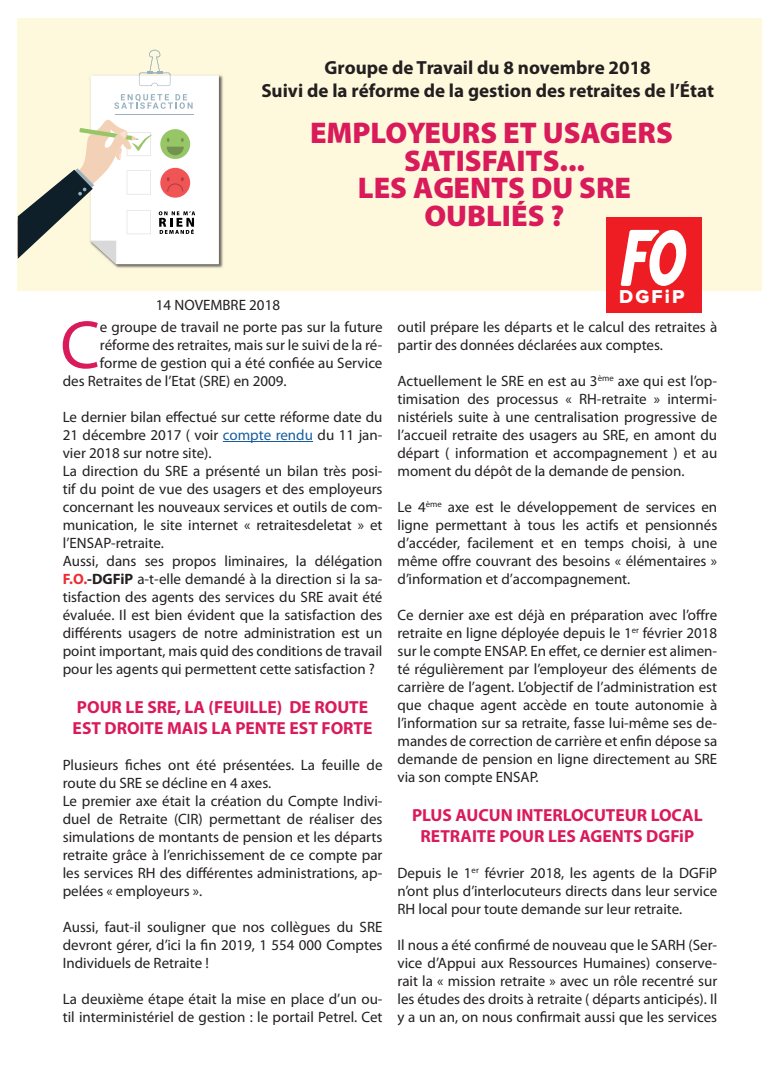
<style>
.page{position:relative;width:780px;height:1088px;background:#fff}
.page>*{position:absolute;margin:0;border:0;box-sizing:border-box;transform-origin:0 0}
.t1{font:68.38px "Myriad Pro";color:#d91a5b}
.t2{font:900 30px/27.5px "Myriad Pro";color:#d91a5b;text-align:center}
.t3{font:19.38px "Proxima Nova Extrabld";letter-spacing:.11em;color:#fff}
.t4{font:700 19px/22.9px "Myriad Pro";color:#231f20;text-align:center}
.t5{font:700 17.5px/21px "Myriad Pro";color:#d91a5b}
.t6{font:15px/18px "Myriad Pro";color:#231f20;text-align:justify}
.s1{color:#175d9e}
.s2{font-weight:700;color:#ee2d33}
.s3{font-weight:700}
</style>
<div class="page">
<div style="left:18px;top:18px;width:744px;height:273px;background:#fef9dc"></div>
<img style="left:113px;top:75px;width:110px;height:193px">
<svg style="left:18px;top:50px;width:201px;height:214px"></svg>
<hr style="left:223px;top:441px;width:90px;height:1px;background:#175d9e">
<div style="left:606px;top:217px;width:95px;height:96px;background:#ee1d23"></div>
<svg style="left:620px;top:230px;width:67px;height:56px"></svg>
<p class="t4" style="left:261px;top:56px;width:454px">Groupe de Travail du 8 novembre 2018<br>Suivi de la réforme de la gestion des retraites de l’État</p>
<h2 class="t2" style="left:310px;top:120px;width:364px">EMPLOYEURS ET USAGERS<br>SATISFAITS...<br>LES AGENTS DU SRE<br>OUBLIÉS ?</h2>
<p class="t6" style="left:156px;top:295px;width:126px">14 NOVEMBRE 2018</p>
<h1 class="t1" style="left:60px;top:303px;width:41px">C</h1>
<p class="t6" style="left:100px;top:318px;width:284px">e groupe de travail ne porte pas sur la future</p>
<p class="t6" style="left:100px;top:336px;width:284px">réforme des retraites, mais sur le suivi de la ré-</p>
<p class="t6" style="left:100px;top:354px;width:284px">forme de gestion qui a été confiée au Service</p>
<p class="t6" style="left:63px;top:372px;width:225px">des Retraites de l’Etat (SRE) en 2009.</p>
<p class="t6" style="left:63px;top:408px;width:321px;text-align:left">Le dernier bilan effectué sur cette réforme date du 21 décembre 2017 ( voir <span class="s1">compte rendu</span> du 11 jan&shy;vier 2018 sur notre site).<br>La direction du SRE a présenté un bilan très posi&shy;tif du point de vue des usagers et des employeurs concernant les nouveaux services et outils de com&shy;munication, le site internet « retraitesdeletat » et l’ENSAP-retraite.<br>Aussi, dans ses propos liminaires, la délégation <span class="s2">F.O.</span><span class="s3">-DGFiP</span> a-t-elle demandé à la direction si la sa&shy;tisfaction des agents des services du SRE avait été évaluée. Il est bien évident que la satisfaction des différents usagers de notre administration est un point important, mais quid des conditions de travail pour les agents qui permettent cette satisfaction ?</p>
<p class="t5" style="left:73px;top:696px;width:301px">POUR LE SRE, LA (FEUILLE) DE ROUTE<br>EST DROITE MAIS LA PENTE EST FORTE</p>
<p class="t6" style="left:63px;top:756px;width:321px;text-align:left">Plusieurs fiches ont été présentées. La feuille de route du SRE se décline en 4 axes.<br>Le premier axe était la création du Compte Indivi&shy;duel de Retraite (CIR) permettant de réaliser des simulations de montants de pension et les départs retraite grâce à l’enrichissement de ce compte par les services RH des différentes administrations, ap&shy;pelées « employeurs ».</p>
<p class="t6" style="left:63px;top:918px;width:321px">Aussi, faut-il souligner que nos collègues du SRE devront gérer, d’ici la fin 2019, 1 554 000 Comptes Individuels de Retraite !</p>
<p class="t6" style="left:63px;top:990px;width:321px">La deuxième étape était la mise en place d’un ou&shy;til interministériel de gestion : le portail Petrel. Cet</p>
<p class="t3" style="left:619px;top:288px;width:67px">DGFiP</p>
<p class="t6" style="left:397px;top:318px;width:321px">outil prépare les départs et le calcul des retraites à partir des données déclarées aux comptes.</p>
<p class="t6" style="left:397px;top:372px;width:321px">Actuellement le SRE en est au 3<sup>ème</sup> axe qui est l’op&shy;timisation des processus « RH-retraite » intermi&shy;nistériels suite à une centralisation progressive de l’accueil retraite des usagers au SRE, en amont du départ ( information et accompagnement ) et au moment du dépôt de la demande de pension.</p>
<p class="t6" style="left:397px;top:498px;width:321px">Le 4<sup>ème</sup> axe est le développement de services en ligne permettant à tous les actifs et pensionnés d’accéder, facilement et en temps choisi, à une même offre couvrant des besoins « élémentaires » d’information et d’accompagnement.</p>
<p class="t6" style="left:397px;top:606px;width:321px">Ce dernier axe est déjà en préparation avec l’offre retraite en ligne déployée depuis le 1<sup>er</sup> février 2018 sur le compte ENSAP. En effet, ce dernier est alimen&shy;té régulièrement par l’employeur des éléments de carrière de l’agent. L’objectif de l’administration est que chaque agent accède en toute autonomie à l’information sur sa retraite, fasse lui-même ses de&shy;mandes de correction de carrière et enfin dépose sa demande de pension en ligne directement au SRE via son compte ENSAP.</p>
<p class="t5" style="left:412px;top:804px;width:292px;text-align:center">PLUS AUCUN INTERLOCUTEUR LOCAL<br>RETRAITE POUR LES AGENTS DGFiP</p>
<p class="t6" style="left:397px;top:864px;width:321px">Depuis le 1<sup>er</sup> février 2018, les agents de la DGFiP n’ont plus d’interlocuteurs directs dans leur service RH local pour toute demande sur leur retraite.</p>
<p class="t6" style="left:397px;top:936px;width:321px">Il nous a été confirmé de nouveau que le SARH (Ser&shy;vice d’Appui aux Ressources Humaines) conserve&shy;rait la « mission retraite » avec un rôle recentré sur les études des droits à retraite ( départs anticipés). Il y a un an, on nous confirmait aussi que les services</p>
</div>
